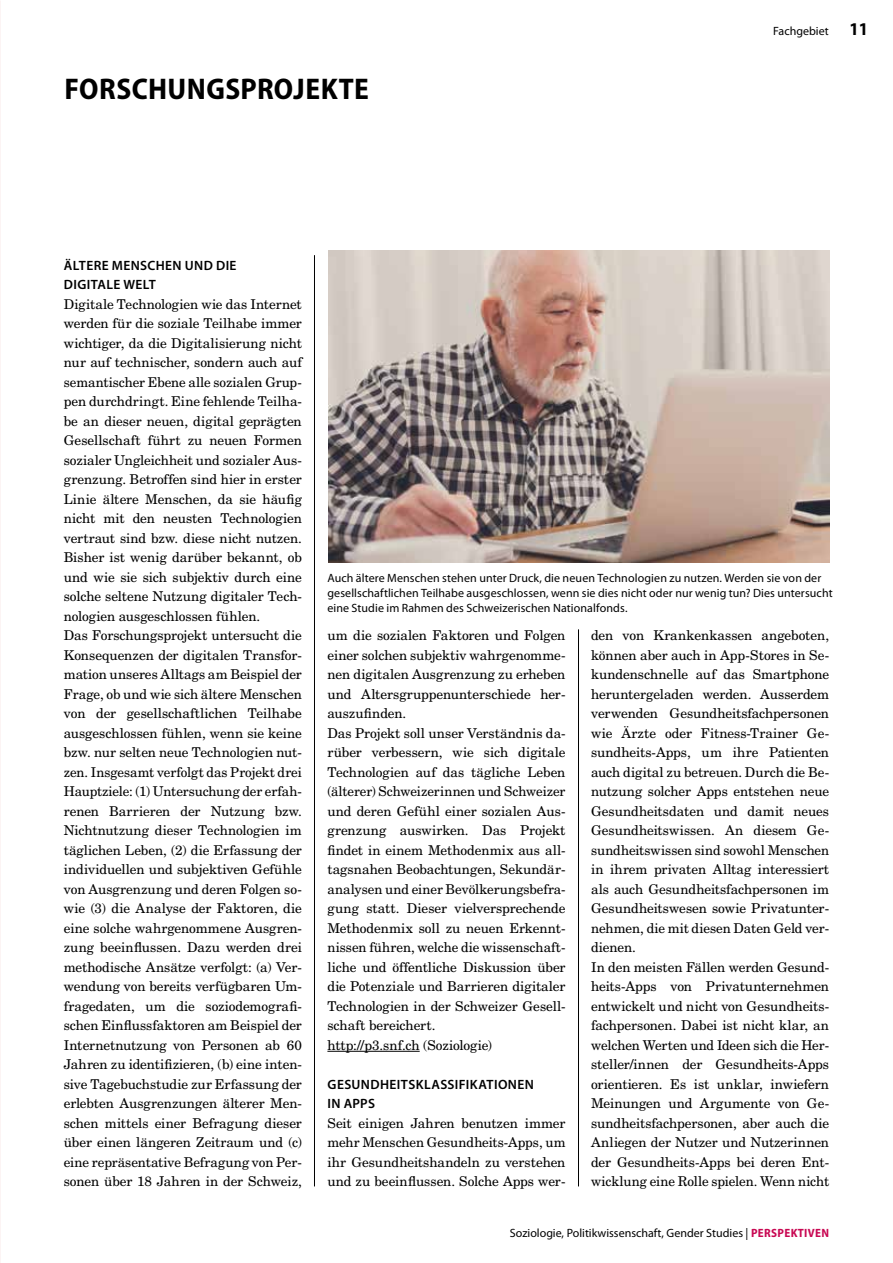
<style>
.page{position:relative;width:893px;height:1263px;background:#fff}
.page>*{position:absolute;margin:0;border:0;box-sizing:border-box;transform-origin:0 0}
.t1{font:700 semi-condensed 30px "Myriad Pro";letter-spacing:.015em;color:#000}
.t2{font:700 semi-condensed 18px "Myriad Pro";color:#000}
.t3{font:13.5px/19.5px "New Century Schlbk LT Std";letter-spacing:-.005em;color:#000}
.t4{font:600 13.5px/19.5px "Myriad Pro";letter-spacing:.03em;color:#000}
.t5{font:12px/15px "Myriad Pro";letter-spacing:.005em;color:#000}
.s1{font-weight:700;font-stretch:semi-condensed;color:#c80752}
</style>
<div class="page">
<hr style="left:314px;top:255px;width:1px;height:931px;background:#000">
<hr style="left:578px;top:629px;width:1px;height:557px;background:#000">
<hr style="left:327px;top:1051px;width:93px;height:1px;background:#000">
<img style="left:328px;top:250px;width:501px;height:312px">
<h1 class="t1" style="left:65px;top:70px;width:306px">FORSCHUNGSPROJEKTE</h1>
<p class="t5" style="left:773px;top:23px;width:57px">Fachgebiet</p>
<h2 class="t2" style="left:850px;top:17px;width:20px">11</h2>
<p class="t4" style="left:64px;top:255px;width:174px">ÄLTERE MENSCHEN UND DIE<br>DIGITALE WELT</p>
<p class="t3" style="left:64px;top:294px;width:240px">Digitale Technologien wie das Internet werden für die soziale Teilhabe immer wichtiger, da die Digitalisierung nicht nur auf technischer, sondern auch auf semantischer Ebene alle sozialen Grup&shy;pen durchdringt. Eine fehlende Teilha&shy;be an dieser neuen, digital geprägten Gesellschaft führt zu neuen Formen sozialer Ungleichheit und sozialer Aus&shy;grenzung. Betroffen sind hier in erster Linie ältere Menschen, da sie häufig nicht mit den neusten Technologien vertraut sind bzw. diese nicht nutzen.<br>Bisher ist wenig darüber bekannt, ob und wie sie sich subjektiv durch eine solche seltene Nutzung digitaler Tech&shy;nologien ausgeschlossen fühlen.<br>Das Forschungsprojekt untersucht die Konsequenzen der digitalen Transfor&shy;mation unseres Alltags am Beispiel der Frage, ob und wie sich ältere Menschen von der gesellschaftlichen Teilhabe ausgeschlossen fühlen, wenn sie keine bzw. nur selten neue Technologien nut&shy;zen. Insgesamt verfolgt das Projekt drei Hauptziele: (1) Untersuchung der erfah&shy;renen Barrieren der Nutzung bzw.<br>Nichtnutzung dieser Technologien im täglichen Leben, (2) die Erfassung der individuellen und subjektiven Gefühle von Ausgrenzung und deren Folgen so&shy;wie (3) die Analyse der Faktoren, die eine solche wahrgenommene Ausgren&shy;zung beeinflussen. Dazu werden drei methodische Ansätze verfolgt: (a) Ver&shy;wendung von bereits verfügbaren Um&shy;fragedaten, um die soziodemografi&shy;schen Einflussfaktoren am Beispiel der Internetnutzung von Personen ab 60<br>Jahren zu identifizieren, (b) eine inten&shy;sive Tagebuchstudie zur Erfassung der erlebten Ausgrenzungen älterer Men&shy;schen mittels einer Befragung dieser über einen längeren Zeitraum und (c) eine repräsentative Befragung von Per&shy;sonen über 18 Jahren in der Schweiz,</p>
<p class="t5" style="left:327px;top:570px;width:507px">Auch ältere Menschen stehen unter Druck, die neuen Technologien zu nutzen. Werden sie von der gesellschaftlichen Teilhabe ausgeschlossen, wenn sie dies nicht oder nur wenig tun? Dies untersucht eine Studie im Rahmen des Schweizerischen Nationalfonds.</p>
<p class="t3" style="left:591px;top:626px;width:240px">den von Krankenkassen angeboten, können aber auch in App-Stores in Se&shy;kundenschnelle auf das Smartphone heruntergeladen werden. Ausserdem verwenden Gesundheitsfachpersonen wie Ärzte oder Fitness-Trainer Ge&shy;sundheits-Apps, um ihre Patienten auch digital zu betreuen. Durch die Be&shy;nutzung solcher Apps entstehen neue Gesundheitsdaten und damit neues Gesundheitswissen. An diesem Ge&shy;sundheitswissen sind sowohl Menschen in ihrem privaten Alltag interessiert als auch Gesundheitsfachpersonen im Gesundheitswesen sowie Privatunter&shy;nehmen, die mit diesen Daten Geld ver&shy;dienen.<br>In den meisten Fällen werden Gesund&shy;heits-Apps von Privatunternehmen entwickelt und nicht von Gesundheits&shy;fachpersonen. Dabei ist nicht klar, an welchen Werten und Ideen sich die Her&shy;steller/innen der Gesundheits-Apps orientieren. Es ist unklar, inwiefern Meinungen und Argumente von Ge&shy;sundheitsfachpersonen, aber auch die Anliegen der Nutzer und Nutzerinnen der Gesundheits-Apps bei deren Ent&shy;wicklung eine Rolle spielen. Wenn nicht</p>
<p class="t3" style="left:327px;top:626px;width:240px">um die sozialen Faktoren und Folgen einer solchen subjektiv wahrgenomme&shy;nen digitalen Ausgrenzung zu erheben und Altersgruppenunterschiede her&shy;auszufinden.<br>Das Projekt soll unser Verständnis da&shy;rüber verbessern, wie sich digitale Technologien auf das tägliche Leben (älterer) Schweizerinnen und Schweizer und deren Gefühl einer sozialen Aus&shy;grenzung auswirken. Das Projekt findet in einem Methodenmix aus all&shy;tagsnahen Beobachtungen, Sekundär&shy;analysen und einer Bevölkerungsbefra&shy;gung statt. Dieser vielversprechende Methodenmix soll zu neuen Erkennt&shy;nissen führen, welche die wissenschaft&shy;liche und öffentliche Diskussion über die Potenziale und Barrieren digitaler Technologien in der Schweizer Gesell&shy;schaft bereichert.<br>http://p3.snf.ch (Soziologie)</p>
<p class="t4" style="left:328px;top:1074px;width:208px">GESUNDHEITSKLASSIFIKATIONEN<br>IN APPS</p>
<p class="t3" style="left:327px;top:1113px;width:240px;text-align:justify">Seit einigen Jahren benutzen immer mehr Menschen Gesundheits-Apps, um ihr Gesundheitshandeln zu verstehen und zu beeinflussen. Solche Apps wer-</p>
<p class="t5" style="left:510px;top:1225px;width:321px">Soziologie, Politikwissenschaft, Gender Studies | <span class="s1">PERSPEKTIVEN</span></p>
</div>
